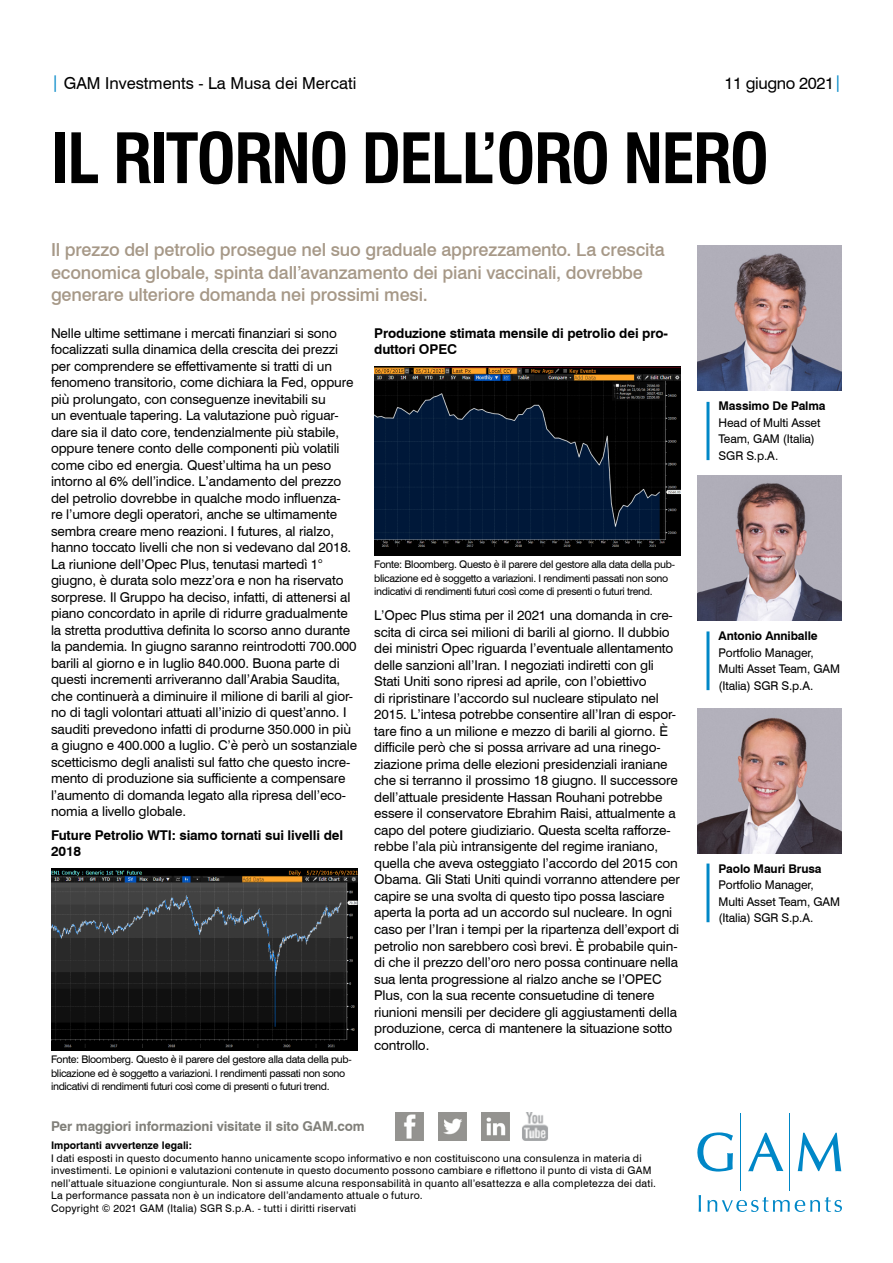
<style>
.page{position:relative;width:893px;height:1263px;background:#fff}
.page>*{position:absolute;margin:0;border:0;box-sizing:border-box;transform-origin:0 0}
.t1{font:700 condensed 67.5px "Swiss 721 BT";letter-spacing:-.03em;color:#000}
.SUBTITLE{font:500 18px/22.5px "Swiss 721 BT";letter-spacing:-.01em;color:#a69887}
.t2{font:16.5px "Swiss 721 BT";color:#000}
.t3{font:16.5px "Swiss 721 BT";letter-spacing:-.025em;color:#000}
.DISCLAIMER{font:13.5px/16.5px "Swiss 721 BT";letter-spacing:-.01em;color:#000}
.DISCLAIMER-2{font:700 13.5px/16.5px "Swiss 721 BT";letter-spacing:-.01em;color:#000}
.t4{font:700 13.5px "Swiss 721 BT";letter-spacing:-.01em;color:#81807a}
.t5{font:12px/16.5px "Swiss 721 BT";letter-spacing:-.01em;color:#000}
.t6{font:700 12px "Swiss 721 BT";letter-spacing:-.01em;color:#000}
.DISCLAIMER-3{font:10.5px/12.6px "Swiss 721 BT";letter-spacing:.02em;color:#000}
.DISCLAIMER-4{font:10.5px/13.5px "Swiss 721 BT";letter-spacing:-.03em;color:#000}
.s1{color:#0087c7}
.s2{font-weight:700}
</style>
<div class="page">
<div style="left:51px;top:868px;width:306px;height:182px;background:#000"></div>
<img style="left:51px;top:870px;width:306px;height:178px">
<img style="left:697px;top:246px;width:145px;height:145px">
<div style="left:374px;top:366px;width:306px;height:189px;background:#000"></div>
<img style="left:374px;top:368px;width:306px;height:179px">
<hr style="left:740px;top:1114px;width:1px;height:77px;background:#0087c7">
<hr style="left:789px;top:1114px;width:1px;height:77px;background:#0087c7">
<svg style="left:697px;top:1132px;width:36px;height:39px"></svg>
<svg style="left:748px;top:1133px;width:35px;height:38px"></svg>
<svg style="left:798px;top:1133px;width:43px;height:38px"></svg>
<svg style="left:699px;top:1195px;width:2px;height:17px"></svg>
<svg style="left:707px;top:1197px;width:135px;height:15px"></svg>
<img style="left:438px;top:1112px;width:29px;height:28px">
<img style="left:395px;top:1112px;width:29px;height:28px">
<img style="left:481px;top:1112px;width:28px;height:28px">
<img style="left:522px;top:1112px;width:26px;height:28px">
<img style="left:697px;top:476px;width:145px;height:145px">
<img style="left:697px;top:708px;width:145px;height:145px">
<hr style="left:706px;top:402px;width:3px;height:58px;background:#0087c7">
<hr style="left:706px;top:631px;width:3px;height:59px;background:#0087c7">
<hr style="left:706px;top:863px;width:3px;height:59px;background:#0087c7">
<p class="t2" style="left:51px;top:73px;width:307px"><span class="s1">|</span> GAM Investments - La Musa dei Mercati</p>
<p class="t3" style="left:724px;top:73px;width:119px">11 giugno 2021<span class="s1">|</span></p>
<p class="t1" style="left:51px;top:118px;width:720px">IL RITORNO DELL’ORO NERO</p>
<p class="SUBTITLE" style="left:51px;top:238px;width:615px">Il prezzo del petrolio prosegue nel suo graduale apprezzamento. La crescita economica globale, spinta dall’avanzamento dei piani vaccinali, dovrebbe generare ulteriore domanda nei prossimi mesi.</p>
<p class="DISCLAIMER" style="left:51px;top:325px;width:308px">Nelle ultime settimane i mercati finanziari si sono focalizzati sulla dinamica della crescita dei prezzi per comprendere se effettivamente si tratti di un fenomeno transitorio, come dichiara la Fed, oppure più prolungato, con conseguenze inevitabili su<br>un eventuale tapering. La valutazione può riguar&shy;dare sia il dato core, tendenzialmente più stabile, oppure tenere conto delle componenti più volatili come cibo ed energia. Quest’ultima ha un peso intorno al 6% dell’indice. L’andamento del prezzo del petrolio dovrebbe in qualche modo influenza-<br>re l’umore degli operatori, anche se ultimamente sembra creare meno reazioni. I futures, al rialzo, hanno toccato livelli che non si vedevano dal 2018.<br>La riunione dell’Opec Plus, tenutasi martedì 1° giugno, è durata solo mezz’ora e non ha riservato sorprese. Il Gruppo ha deciso, infatti, di attenersi al piano concordato in aprile di ridurre gradualmente la stretta produttiva definita lo scorso anno durante la pandemia. In giugno saranno reintrodotti 700.000 barili al giorno e in luglio 840.000. Buona parte di questi incrementi arriveranno dall’Arabia Saudita, che continuerà a diminuire il milione di barili al gior&shy;no di tagli volontari attuati all’inizio di quest’anno. I sauditi prevedono infatti di produrne 350.000 in più a giugno e 400.000 a luglio. C’è però un sostanziale scetticismo degli analisti sul fatto che questo incre&shy;mento di produzione sia sufficiente a compensare l’aumento di domanda legato alla ripresa dell’eco&shy;nomia a livello globale.</p>
<p class="DISCLAIMER-2" style="left:51px;top:827px;width:294px">Future Petrolio WTI: siamo tornati sui livelli del<br>2018</p>
<p class="DISCLAIMER-4" style="left:51px;top:1053px;width:302px">Fonte: Bloomberg. Questo è il parere del gestore alla data della pub&shy;blicazione ed è soggetto a variazioni. I rendimenti passati non sono indicativi di rendimenti futuri così come di presenti o futuri trend.</p>
<p class="DISCLAIMER-2" style="left:374px;top:325px;width:295px">Produzione stimata mensile di petrolio dei pro&shy;duttori OPEC</p>
<p class="DISCLAIMER-4" style="left:374px;top:558px;width:302px">Fonte: Bloomberg. Questo è il parere del gestore alla data della pub&shy;blicazione ed è soggetto a variazioni. I rendimenti passati non sono indicativi di rendimenti futuri così come di presenti o futuri trend.</p>
<p class="DISCLAIMER" style="left:374px;top:607px;width:307px">L’Opec Plus stima per il 2021 una domanda in cre&shy;scita di circa sei milioni di barili al giorno. Il dubbio dei ministri Opec riguarda l’eventuale allentamento delle sanzioni all’Iran. I negoziati indiretti con gli Stati Uniti sono ripresi ad aprile, con l’obiettivo<br>di ripristinare l’accordo sul nucleare stipulato nel 2015. L’intesa potrebbe consentire all’Iran di espor&shy;tare fino a un milione e mezzo di barili al giorno. È difficile però che si possa arrivare ad una rinego&shy;ziazione prima delle elezioni presidenziali iraniane che si terranno il prossimo 18 giugno. Il successore dell’attuale presidente Hassan Rouhani potrebbe essere il conservatore Ebrahim Raisi, attualmente a capo del potere giudiziario. Questa scelta rafforze&shy;rebbe l’ala più intransigente del regime iraniano, quella che aveva osteggiato l’accordo del 2015 con Obama. Gli Stati Uniti quindi vorranno attendere per capire se una svolta di questo tipo possa lasciare aperta la porta ad un accordo sul nucleare. In ogni caso per l’Iran i tempi per la ripartenza dell’export di petrolio non sarebbero così brevi. È probabile quin&shy;di che il prezzo dell’oro nero possa continuare nella sua lenta progressione al rialzo anche se l’OPEC Plus, con la sua recente consuetudine di tenere riunioni mensili per decidere gli aggiustamenti della produzione, cerca di mantenere la situazione sotto controllo.</p>
<p class="t4" style="left:51px;top:1118px;width:315px">Per maggiori informazioni visitate il sito GAM.com</p>
<p class="DISCLAIMER-3" style="left:51px;top:1139px;width:607px"><span class="s2">Importanti avvertenze legali:<br></span>I dati esposti in questo documento hanno unicamente scopo informativo e non costituiscono una consulenza in materia di investimenti. Le opinioni e valutazioni contenute in questo documento possono cambiare e riflettono il punto di vista di GAM nell’attuale situazione congiunturale. Non si assume alcuna responsabilità in quanto all’esattezza e alla completezza dei dati.<br>La performance passata non è un indicatore dell’andamento attuale o futuro.<br>Copyright © 2021 GAM (Italia) SGR S.p.A. - tutti i diritti riservati</p>
<p class="t6" style="left:719px;top:399px;width:108px">Massimo De Palma</p>
<p class="t5" style="left:719px;top:414px;width:103px">Head of Multi Asset<br>Team, GAM (Italia)<br>SGR S.p.A.</p>
<p class="t6" style="left:719px;top:629px;width:101px">Antonio Anniballe</p>
<p class="t5" style="left:719px;top:644px;width:123px">Portfolio Manager,<br>Multi Asset Team, GAM (Italia) SGR S.p.A.</p>
<p class="t6" style="left:719px;top:861px;width:104px">Paolo Mauri Brusa</p>
<p class="t5" style="left:719px;top:876px;width:123px">Portfolio Manager,<br>Multi Asset Team, GAM (Italia) SGR S.p.A.</p>
</div>
